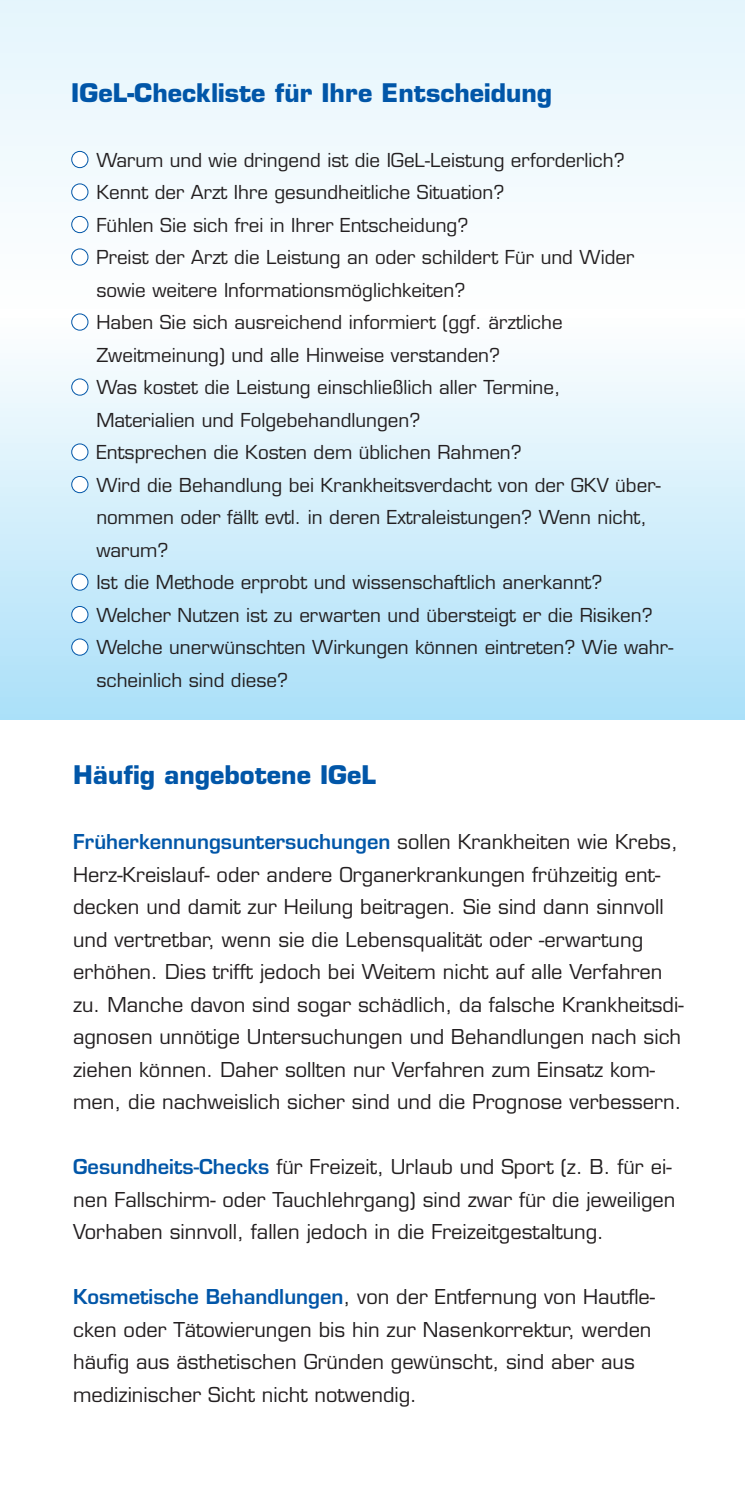
<style>
.page{position:relative;width:745px;height:1487px;background:#fff}
.page>*{position:absolute;margin:0;border:0;box-sizing:border-box;transform-origin:0 0}
.BKK_AB_schwanger_zwi{font:700 25px "Eurostile LT Std";color:#0156a8}
.BKK_AB_schwanger_fli{font:20px/32.5px "Eurostile LT Std";color:#231f20}
.BKK_AB_schwanger_fli-2{font:18.75px/32.5px "Eurostile LT Std";color:#231f20}
.s1{font-weight:600;color:#0156a8}
</style>
<div class="page">
<svg style="left:0;top:0;width:744px;height:719px"></svg>
<div style="left:72px;top:151px;width:16px;height:17px;background:#fff;border-radius:50%"></div>
<div style="left:71px;top:151px;width:17px;height:17px;border:1px solid #0156a8;border-radius:50%"></div>
<div style="left:72px;top:184px;width:16px;height:16px;background:#fff;border-radius:50%"></div>
<div style="left:71px;top:183px;width:17px;height:18px;border:1px solid #0156a8;border-radius:50%"></div>
<div style="left:72px;top:216px;width:16px;height:17px;background:#fff;border-radius:50%"></div>
<div style="left:71px;top:216px;width:17px;height:17px;border:1px solid #0156a8;border-radius:50%"></div>
<div style="left:72px;top:249px;width:16px;height:16px;background:#fff;border-radius:50%"></div>
<div style="left:71px;top:248px;width:17px;height:18px;border:1px solid #0156a8;border-radius:50%"></div>
<div style="left:72px;top:314px;width:16px;height:16px;background:#fff;border-radius:50%"></div>
<div style="left:71px;top:313px;width:17px;height:18px;border:1px solid #0156a8;border-radius:50%"></div>
<div style="left:72px;top:379px;width:16px;height:16px;background:#fff;border-radius:50%"></div>
<div style="left:71px;top:378px;width:17px;height:18px;border:1px solid #0156a8;border-radius:50%"></div>
<div style="left:72px;top:444px;width:16px;height:16px;background:#fff;border-radius:50%"></div>
<div style="left:71px;top:443px;width:17px;height:18px;border:1px solid #0156a8;border-radius:50%"></div>
<div style="left:72px;top:476px;width:16px;height:17px;background:#fff;border-radius:50%"></div>
<div style="left:71px;top:476px;width:17px;height:17px;border:1px solid #0156a8;border-radius:50%"></div>
<div style="left:72px;top:574px;width:16px;height:16px;background:#fff;border-radius:50%"></div>
<div style="left:71px;top:573px;width:17px;height:18px;border:1px solid #0156a8;border-radius:50%"></div>
<div style="left:72px;top:606px;width:16px;height:17px;background:#fff;border-radius:50%"></div>
<div style="left:71px;top:606px;width:17px;height:17px;border:1px solid #0156a8;border-radius:50%"></div>
<div style="left:72px;top:639px;width:16px;height:16px;background:#fff;border-radius:50%"></div>
<div style="left:71px;top:638px;width:17px;height:18px;border:1px solid #0156a8;border-radius:50%"></div>
<p class="BKK_AB_schwanger_zwi" style="left:71px;top:77px;width:482px">IGeL-Checkliste für Ihre Entscheidung</p>
<p class="BKK_AB_schwanger_fli-2" style="left:96px;top:144px;width:529px">Warum und wie dringend ist die IGeL-Leistung erforderlich?</p>
<p class="BKK_AB_schwanger_fli-2" style="left:96px;top:176px;width:409px">Kennt der Arzt Ihre gesundheitliche Situation?</p>
<p class="BKK_AB_schwanger_fli-2" style="left:96px;top:209px;width:373px">Fühlen Sie sich frei in Ihrer Entscheidung?</p>
<p class="BKK_AB_schwanger_fli-2" style="left:96px;top:241px;width:539px">Preist der Arzt die Leistung an oder schildert Für und Wider sowie weitere Informationsmöglichkeiten?</p>
<p class="BKK_AB_schwanger_fli-2" style="left:96px;top:306px;width:467px">Haben Sie sich ausreichend informiert (ggf. ärztliche<br>Zweitmeinung) und alle Hinweise verstanden?</p>
<p class="BKK_AB_schwanger_fli-2" style="left:96px;top:371px;width:465px">Was kostet die Leistung einschließlich aller Termine,<br>Materialien und Folgebehandlungen?</p>
<p class="BKK_AB_schwanger_fli-2" style="left:96px;top:436px;width:427px">Entsprechen die Kosten dem üblichen Rahmen?</p>
<p class="BKK_AB_schwanger_fli-2" style="left:96px;top:469px;width:565px">Wird die Behandlung bei Krankheitsverdacht von der GKV über&shy;nommen oder fällt evtl. in deren Extraleistungen? Wenn nicht, warum?</p>
<p class="BKK_AB_schwanger_fli-2" style="left:96px;top:566px;width:507px">Ist die Methode erprobt und wissenschaftlich anerkannt?</p>
<p class="BKK_AB_schwanger_fli-2" style="left:96px;top:599px;width:557px">Welcher Nutzen ist zu erwarten und übersteigt er die Risiken?</p>
<p class="BKK_AB_schwanger_fli-2" style="left:96px;top:631px;width:578px">Welche unerwünschten Wirkungen können eintreten? Wie wahr&shy;scheinlich sind diese?</p>
<p class="BKK_AB_schwanger_zwi" style="left:73px;top:760px;width:304px">Häufig angebotene IGeL</p>
<p class="BKK_AB_schwanger_fli" style="left:73px;top:826px;width:612px"><span class="s1">Früherkennungsuntersuchungen</span> sollen Krankheiten wie Krebs, Herz-Kreislauf- oder andere Organerkrankungen frühzeitig ent&shy;decken und damit zur Heilung beitragen. Sie sind dann sinnvoll und vertretbar, wenn sie die Lebensqualität oder -erwartung erhöhen. Dies trifft jedoch bei Weitem nicht auf alle Verfahren zu. Manche davon sind sogar schädlich, da falsche Krankheitsdi&shy;agnosen unnötige Untersuchungen und Behandlungen nach sich ziehen können. Daher sollten nur Verfahren zum Einsatz kom&shy;men, die nachweislich sicher sind und die Prognose verbessern.</p>
<p class="BKK_AB_schwanger_fli" style="left:73px;top:1151px;width:603px"><span class="s1">Gesundheits-Checks</span> für Freizeit, Urlaub und Sport (z. B. für ei&shy;nen Fallschirm- oder Tauchlehrgang) sind zwar für die jeweiligen<br>Vorhaben sinnvoll, fallen jedoch in die Freizeitgestaltung.</p>
<p class="BKK_AB_schwanger_fli" style="left:73px;top:1281px;width:583px"><span class="s1">Kosmetische Behandlungen</span>, von der Entfernung von Hautfle&shy;cken oder Tätowierungen bis hin zur Nasenkorrektur, werden häufig aus ästhetischen Gründen gewünscht, sind aber aus medizinischer Sicht nicht notwendig.</p>
</div>
